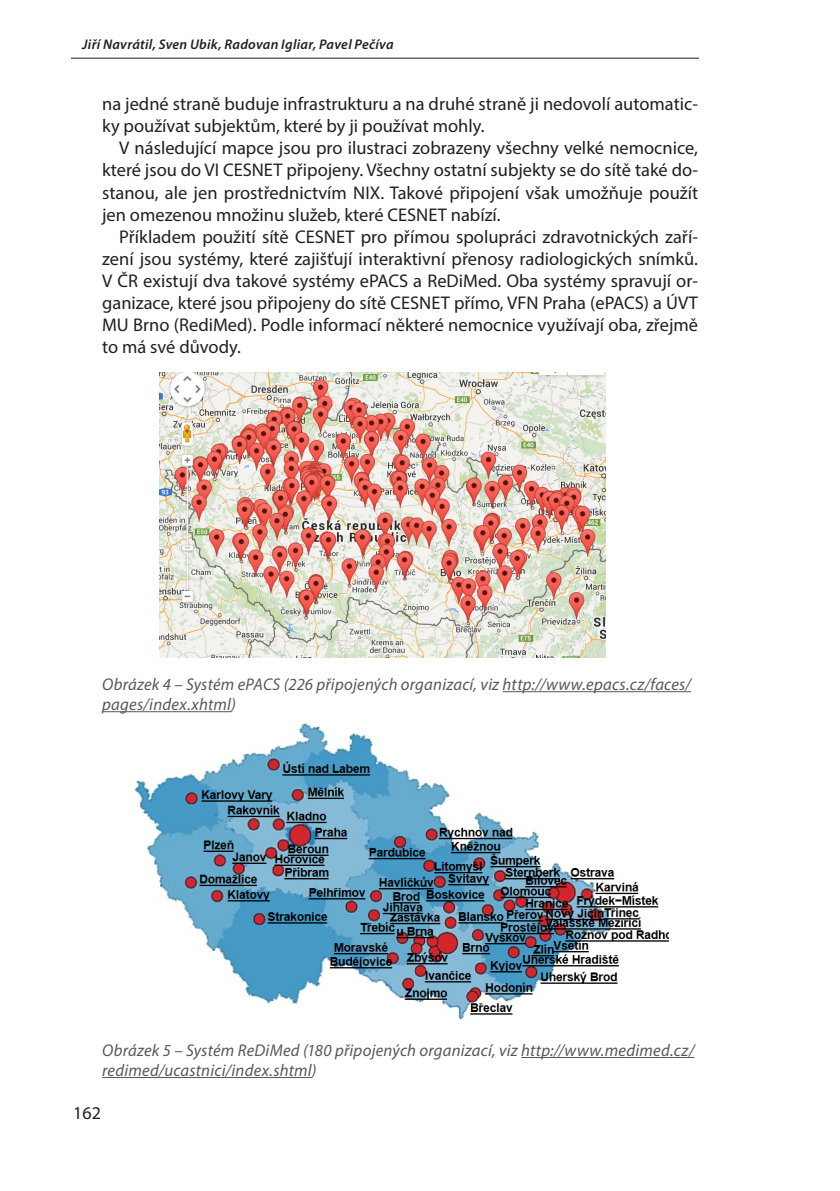
<style>
.page{position:relative;width:840px;height:1191px;background:#fff}
.page>*{position:absolute;margin:0;border:0;box-sizing:border-box;transform-origin:0 0}
.zakladni{font:18.4px/22px "Myriad Pro";color:#231f20;text-align:justify}
.t1{font:18px "Myriad Pro";color:#231f20}
.t2{font:italic 17px/20px "Myriad Pro";letter-spacing:.015em;color:#57585a}
.t3{font:italic 600 14px "Myriad Pro";letter-spacing:.02em;color:#231f20}
</style>
<div class="page">
<hr style="left:71px;top:58px;width:627px;height:1px;background:#231f20">
<hr style="left:502px;top:691px;width:188px;height:1px;background:#57585a">
<hr style="left:102px;top:711px;width:129px;height:1px;background:#57585a">
<img style="left:160px;top:373px;width:445px;height:284px">
<hr style="left:521px;top:1057px;width:173px;height:1px;background:#57585a">
<hr style="left:102px;top:1077px;width:210px;height:1px;background:#57585a">
<img style="left:135px;top:723px;width:533px;height:297px">
<p class="t3" style="left:82px;top:35px;width:313px">Jiří Navrátil, Sven Ubik, Radovan Igliar, Pavel Pečíva</p>
<p class="zakladni" style="left:102px;top:93px;width:597px">na jedné straně buduje infrastrukturu a na druhé straně ji nedovolí automatic&shy;ky používat subjektům, které by ji používat mohly.</p>
<p class="zakladni" style="left:102px;top:137px;width:597px;text-indent:17px">V následující mapce jsou pro ilustraci zobrazeny všechny velké nemocnice, které jsou do VI CESNET připojeny. Všechny ostatní subjekty se do sítě také do&shy;stanou, ale jen prostřednictvím NIX. Takové připojení však umožňuje použít jen omezenou množinu služeb, které CESNET nabízí.</p>
<p class="zakladni" style="left:102px;top:225px;width:597px;text-indent:17px">Příkladem použití sítě CESNET pro přímou spolupráci zdravotnických zaří&shy;zení jsou systémy, které zajišťují interaktivní přenosy radiologických snímků.<br>V ČR existují dva takové systémy ePACS a ReDiMed. Oba systémy spravují or&shy;ganizace, které jsou připojeny do sítě CESNET přímo, VFN Praha (ePACS) a ÚVT MU Brno (RediMed). Podle informací některé nemocnice využívají oba, zřejmě to má své důvody.</p>
<p class="t2" style="left:102px;top:674px;width:590px">Obrázek 4 – Systém ePACS (226 připojených organizací, viz http://www.epacs.cz/faces/ pages/index.xhtml)</p>
<p class="t2" style="left:102px;top:1039px;width:593px">Obrázek 5 – Systém ReDiMed (180 připojených organizací, viz http://www.medimed.cz/ redimed/ucastnici/index.shtml)</p>
<p class="t1" style="left:73px;top:1102px;width:29px">162</p>
</div>
